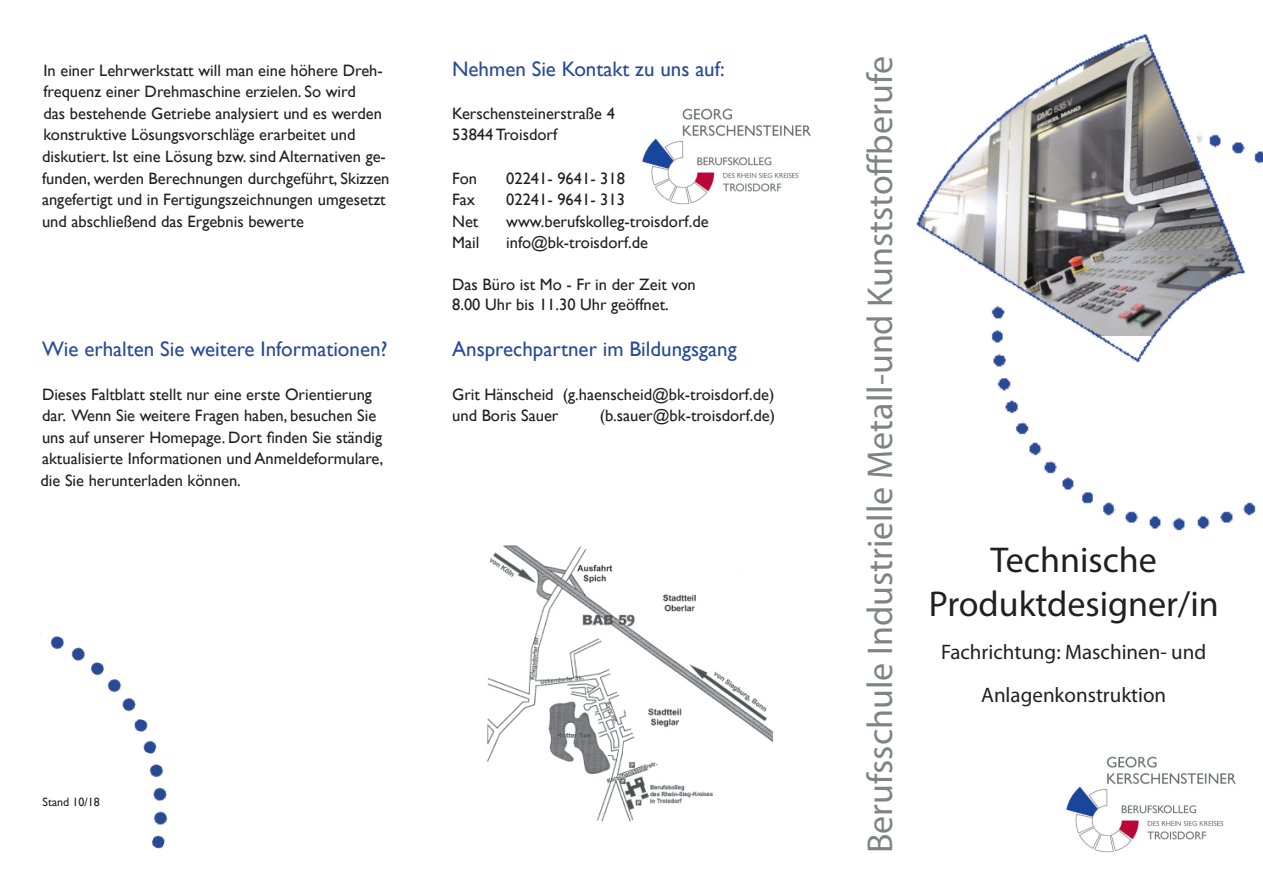
<style>
.page{position:relative;width:1263px;height:893px;background:#fff}
.page>*{position:absolute;margin:0;border:0;box-sizing:border-box;transform-origin:0 0}
.t1{font:36px "Myriad Pro";color:#808285}
.t2{font:36px "Myriad Pro";color:#231f20}
.t3{font:21px "Gill Sans";color:#294a97}
.t4{font:21px/43.2px "Myriad Pro";color:#231f20;text-align:center}
.t5{font:16.5px/21.6px "Gill Sans";color:#231f20}
.t6{font:12px "Gill Sans";color:#231f20}
</style>
<div class="page">
<img style="left:642px;top:108px;width:169px;height:97px">
<img style="left:1066px;top:756px;width:169px;height:97px">
<img style="left:487px;top:545px;width:286px;height:277px">
<img style="left:916px;top:34px;width:347px;height:497px">
<img style="left:40px;top:633px;width:128px;height:216px">
<p class="t5" style="left:42px;top:60px;width:349px">In einer Lehrwerkstatt will man eine höhere Dreh&shy;frequenz einer Drehmaschine erzielen. So wird<br>das bestehende Getriebe analysiert und es werden konstruktive Lösungsvorschläge erarbeitet und diskutiert. Ist eine Lösung bzw. sind Alternativen ge&shy;funden, werden Berechnungen durchgeführt, Skizzen angefertigt und in Fertigungszeichnungen umgesetzt und abschließend das Ergebnis bewerte</p>
<p class="t3" style="left:42px;top:337px;width:347px">Wie erhalten Sie weitere Informationen?</p>
<p class="t5" style="left:40px;top:384px;width:344px">Dieses Faltblatt stellt nur eine erste Orientierung dar. Wenn Sie weitere Fragen haben, besuchen Sie uns auf unserer Homepage. Dort finden Sie ständig aktualisierte Informationen und Anmeldeformulare, die Sie herunterladen können.</p>
<p class="t3" style="left:452px;top:56px;width:274px">Nehmen Sie Kontakt zu uns auf:</p>
<p class="t5" style="left:452px;top:103px;width:164px">Kerschensteinerstraße 4</p>
<p class="t5" style="left:452px;top:124px;width:107px">53844 Troisdorf</p>
<p class="t5" style="left:452px;top:168px;width:26px">Fon</p>
<p class="t5" style="left:506px;top:168px;width:120px">02241- 9641- 318</p>
<p class="t5" style="left:452px;top:189px;width:25px">Fax</p>
<p class="t5" style="left:506px;top:189px;width:120px">02241- 9641- 313</p>
<p class="t5" style="left:452px;top:211px;width:28px">Net</p>
<p class="t5" style="left:506px;top:211px;width:204px">www.berufskolleg-troisdorf.de</p>
<p class="t5" style="left:452px;top:232px;width:29px">Mail</p>
<p class="t5" style="left:506px;top:232px;width:143px">info@bk-troisdorf.de</p>
<p class="t5" style="left:452px;top:274px;width:245px">Das Büro ist Mo - Fr in der Zeit von</p>
<p class="t5" style="left:452px;top:294px;width:218px">8.00 Uhr bis 11.30 Uhr geöffnet.</p>
<p class="t3" style="left:452px;top:337px;width:286px">Ansprechpartner im Bildungsgang</p>
<p class="t5" style="left:452px;top:384px;width:324px">Grit Hänscheid (g.haenscheid@bk-troisdorf.de)</p>
<p class="t5" style="left:452px;top:405px;width:108px">und Boris Sauer</p>
<p class="t5" style="left:600px;top:405px;width:177px">(b.sauer@bk-troisdorf.de)</p>
<p class="t6" style="left:43px;top:795px;width:59px">Stand 10/18</p>
<p class="t1" style="left:858px;top:853px;width:798px;rotate:-90deg">Berufsschule Industrielle Metall-und Kunststoffberufe</p>
<p class="t2" style="left:990px;top:538px;width:168px">Technische</p>
<p class="t2" style="left:929px;top:581px;width:291px">Produktdesigner/in</p>
<p class="t4" style="left:941px;top:630px;width:267px">Fachrichtung: Maschinen- und<br>Anlagenkonstruktion</p>
</div>
